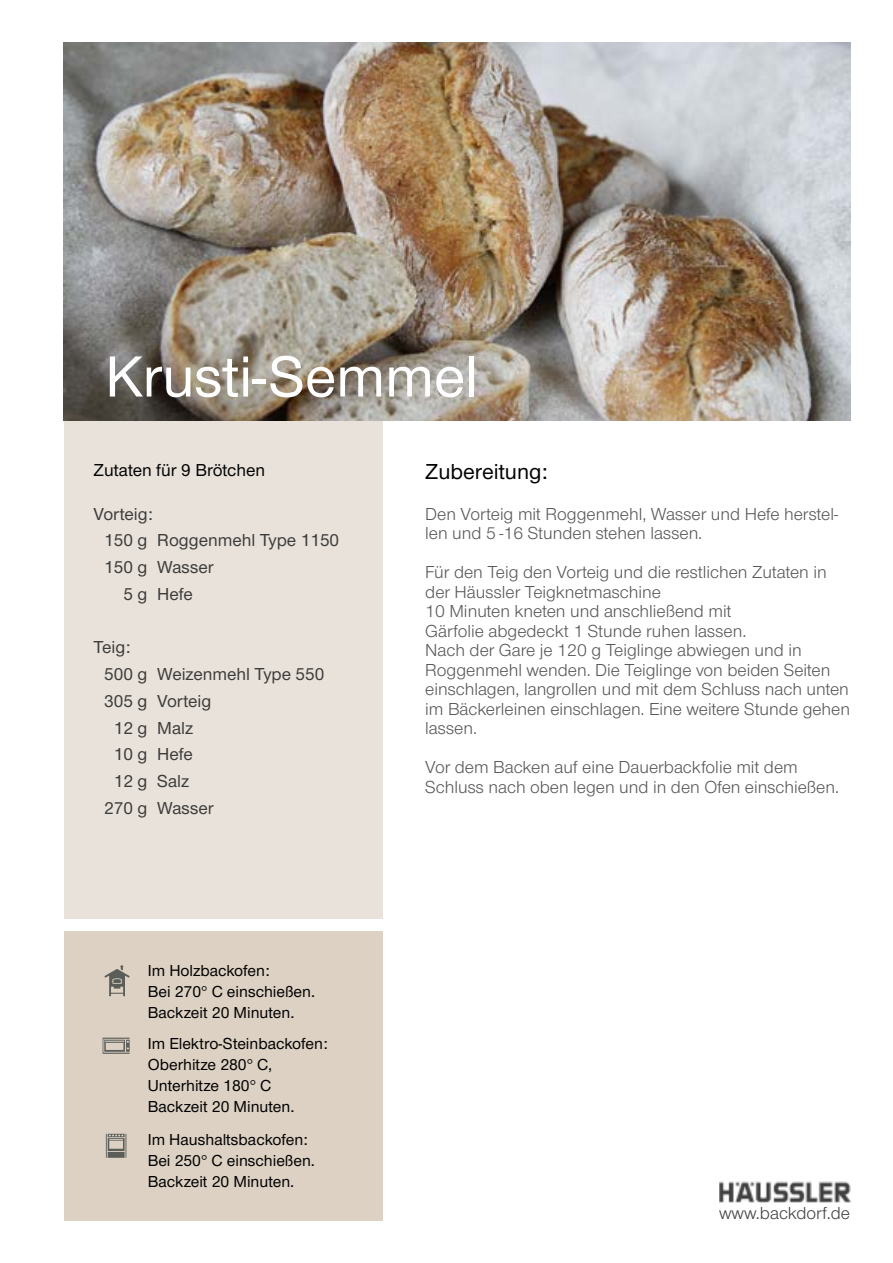
<style>
.page{position:relative;width:893px;height:1263px;background:#fff}
.page>*{position:absolute;margin:0;border:0;box-sizing:border-box;transform-origin:0 0}
.t1{font:500 60px "Nimbus San Nov";color:#fff}
.t2{font:500 22.5px "Nimbus San Nov";color:#020203}
.t3{font:18px/19.5px "Nimbus San Nov";color:#575756}
.t4{font:500 18px "Nimbus San Nov";color:#3c3c3b}
.t5{font:500 18px "Nimbus San Nov";color:#020203}
.t6{font:18px "Nimbus San Nov";color:#020203}
.t7{font:500 16.5px/21px "Nimbus San Nov";color:#000}
</style>
<div class="page">
<img style="left:64px;top:43px;width:786px;height:378px">
<div style="left:64px;top:931px;width:319px;height:289px;background:#dcd1c3"></div>
<svg style="left:104px;top:965px;width:26px;height:31px"></svg>
<svg style="left:103px;top:1038px;width:27px;height:16px"></svg>
<svg style="left:106px;top:1134px;width:20px;height:24px"></svg>
<div style="left:64px;top:421px;width:319px;height:497px;background:#e9e2da"></div>
<img style="left:719px;top:1182px;width:131px;height:21px">
<h1 class="t1" style="left:105px;top:341px;width:375px">Krusti-Semmel</h1>
<p class="t5" style="left:94px;top:459px;width:173px">Zutaten für 9 Brötchen</p>
<p class="t4" style="left:94px;top:503px;width:61px">Vorteig:</p>
<p class="t4" style="left:104px;top:530px;width:236px">150 g Roggenmehl Type 1150</p>
<p class="t4" style="left:104px;top:557px;width:111px">150 g Wasser</p>
<p class="t4" style="left:123px;top:583px;width:71px">5 g Hefe</p>
<p class="t4" style="left:94px;top:637px;width:39px">Teig:</p>
<p class="t4" style="left:104px;top:664px;width:221px">500 g Weizenmehl Type 550</p>
<p class="t4" style="left:104px;top:690px;width:109px">305 g Vorteig</p>
<p class="t4" style="left:114px;top:717px;width:81px">12 g Malz</p>
<p class="t4" style="left:114px;top:744px;width:81px">10 g Hefe</p>
<p class="t4" style="left:114px;top:771px;width:77px">12 g Salz</p>
<p class="t4" style="left:104px;top:797px;width:111px">270 g Wasser</p>
<p class="t7" style="left:148px;top:960px;width:169px">Im Holzbackofen:<br>Bei 270° C einschießen.<br>Backzeit 20 Minuten.</p>
<p class="t7" style="left:148px;top:1033px;width:181px">Im Elektro-Steinbackofen:<br>Oberhitze 280° C,<br>Unterhitze 180° C<br>Backzeit 20 Minuten.</p>
<p class="t7" style="left:148px;top:1129px;width:169px">Im Haushaltsbackofen:<br>Bei 250° C einschießen.<br>Backzeit 20 Minuten.</p>
<p class="t2" style="left:425px;top:458px;width:124px">Zubereitung:</p>
<p class="t3" style="left:425px;top:504px;width:414px">Den Vorteig mit Roggenmehl, Wasser und Hefe herstel&shy;len und 5 -16 Stunden stehen lassen.</p>
<p class="t3" style="left:425px;top:562px;width:426px">Für den Teig den Vorteig und die restlichen Zutaten in der Häussler Teigknetmaschine<br>10 Minuten kneten und anschließend mit<br>Gärfolie abgedeckt 1 Stunde ruhen lassen.<br>Nach der Gare je 120 g Teiglinge abwiegen und in Roggenmehl wenden. Die Teiglinge von beiden Seiten einschlagen, langrollen und mit dem Schluss nach unten im Bäckerleinen einschlagen. Eine weitere Stunde gehen lassen.</p>
<p class="t3" style="left:425px;top:757px;width:415px">Vor dem Backen auf eine Dauerbackfolie mit dem<br>Schluss nach oben legen und in den Ofen einschießen.</p>
<p class="t6" style="left:719px;top:1203px;width:133px">www.backdorf.de</p>
</div>
